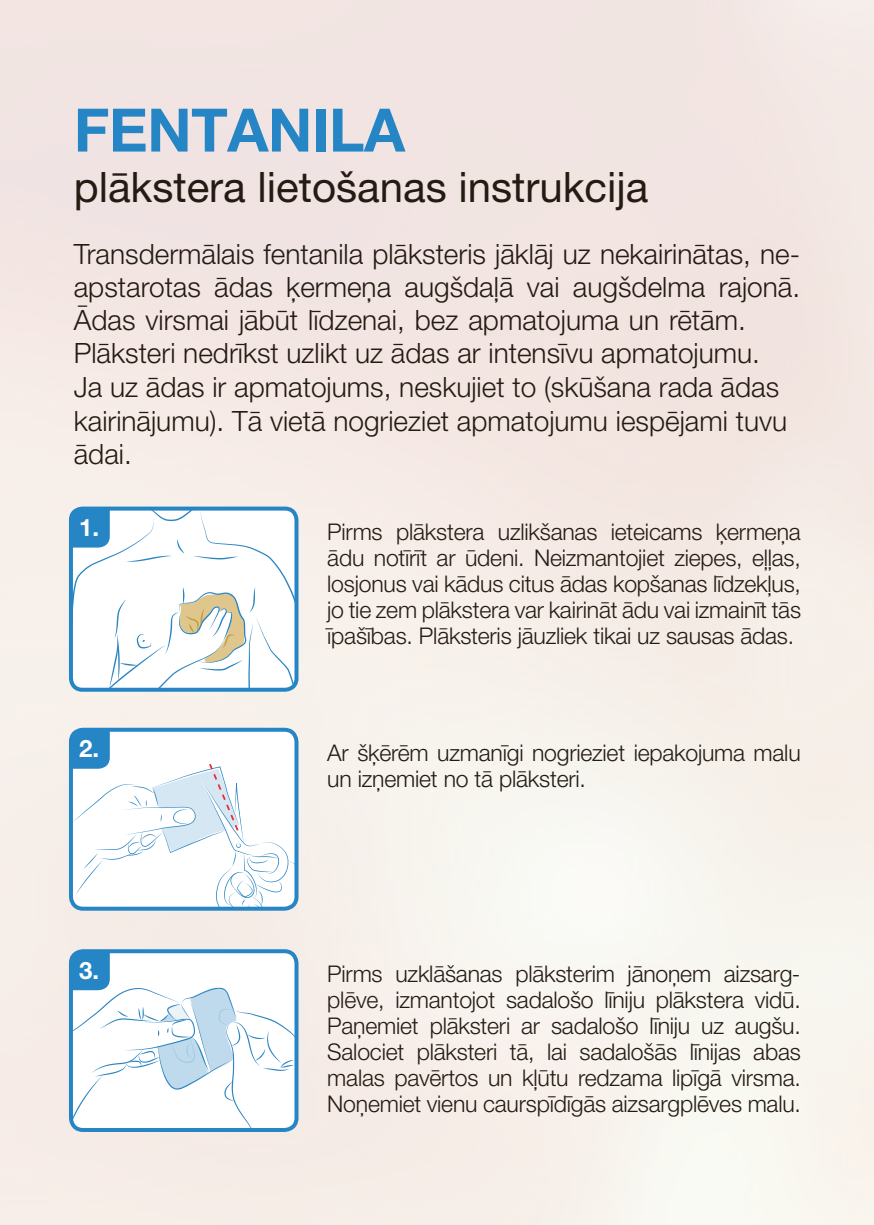
<style>
.page{position:relative;width:874px;height:1225px;background:#fff}
.page>*{position:absolute;margin:0;border:0;box-sizing:border-box;transform-origin:0 0}
.t1{font:700 60px "Helvetica Neue LT Pro";letter-spacing:-.01em;color:#2685c5}
.t2{font:42px "Helvetica Neue LT Pro";color:#241c13}
.t3{font:300 28px/33.4px "Helvetica Neue LT Pro";color:#241c13}
.t4{font:700 24px "Helvetica Neue LT Pro";color:#fff}
.t5{font:300 23px/26px "Helvetica Neue LT Pro";letter-spacing:-.01em;color:#241c13;text-align:justify}
</style>
<div class="page">
<img style="left:0;top:0;width:873px;height:1225px">
<div style="left:69px;top:506px;width:229px;height:186px;border:4px solid #2685c5;border-radius:11px"></div>
<svg style="left:70px;top:508px;width:226px;height:182px"></svg>
<div style="left:69px;top:727px;width:229px;height:183px;border:4px solid #2685c5;border-radius:12px"></div>
<svg style="left:70px;top:729px;width:226px;height:179px"></svg>
<div style="left:69px;top:949px;width:229px;height:183px;border:4px solid #2685c5;border-radius:12px"></div>
<svg style="left:70px;top:950px;width:226px;height:180px"></svg>
<h1 class="t1" style="left:74px;top:93px;width:333px">FENTANILA</h1>
<h2 class="t2" style="left:74px;top:162px;width:576px">plākstera lietošanas instrukcija</h2>
<p class="t3" style="left:74px;top:237px;width:727px">Transdermālais fentanila plāksteris jāklāj uz nekairinātas, ne&shy;apstarotas ādas ķermeņa augšdaļā vai augšdelma rajonā.<br>Ādas virsmai jābūt līdzenai, bez apmatojuma un rētām.<br>Plāksteri nedrīkst uzlikt uz ādas ar intensīvu apmatojumu.<br>Ja uz ādas ir apmatojums, neskujiet to (skūšana rada ādas kairinājumu). Tā vietā nogrieziet apmatojumu iespējami tuvu ādai.</p>
<p class="t4" style="left:79px;top:513px;width:22px">1.</p>
<p class="t5" style="left:327px;top:518px;width:475px">Pirms plākstera uzlikšanas ieteicams ķermeņa ādu notīrīt ar ūdeni. Neizmantojiet ziepes, eļļas, losjonus vai kādus citus ādas kopšanas līdzekļus, jo tie zem plākstera var kairināt ādu vai izmainīt tās īpašības. Plāksteris jāuzliek tikai uz sausas ādas.</p>
<p class="t4" style="left:79px;top:734px;width:22px">2.</p>
<p class="t5" style="left:327px;top:739px;width:474px">Ar šķērēm uzmanīgi nogrieziet iepakojuma malu un izņemiet no tā plāksteri.</p>
<p class="t4" style="left:79px;top:955px;width:22px">3.</p>
<p class="t5" style="left:327px;top:960px;width:475px">Pirms uzklāšanas plāksterim jānoņem aizsarg&shy;plēve, izmantojot sadalošo līniju plākstera vidū.<br>Paņemiet plāksteri ar sadalošo līniju uz augšu.<br>Salociet plāksteri tā, lai sadalošās līnijas abas malas pavērtos un kļūtu redzama lipīgā virsma.<br>Noņemiet vienu caurspīdīgās aizsargplēves malu.</p>
</div>
